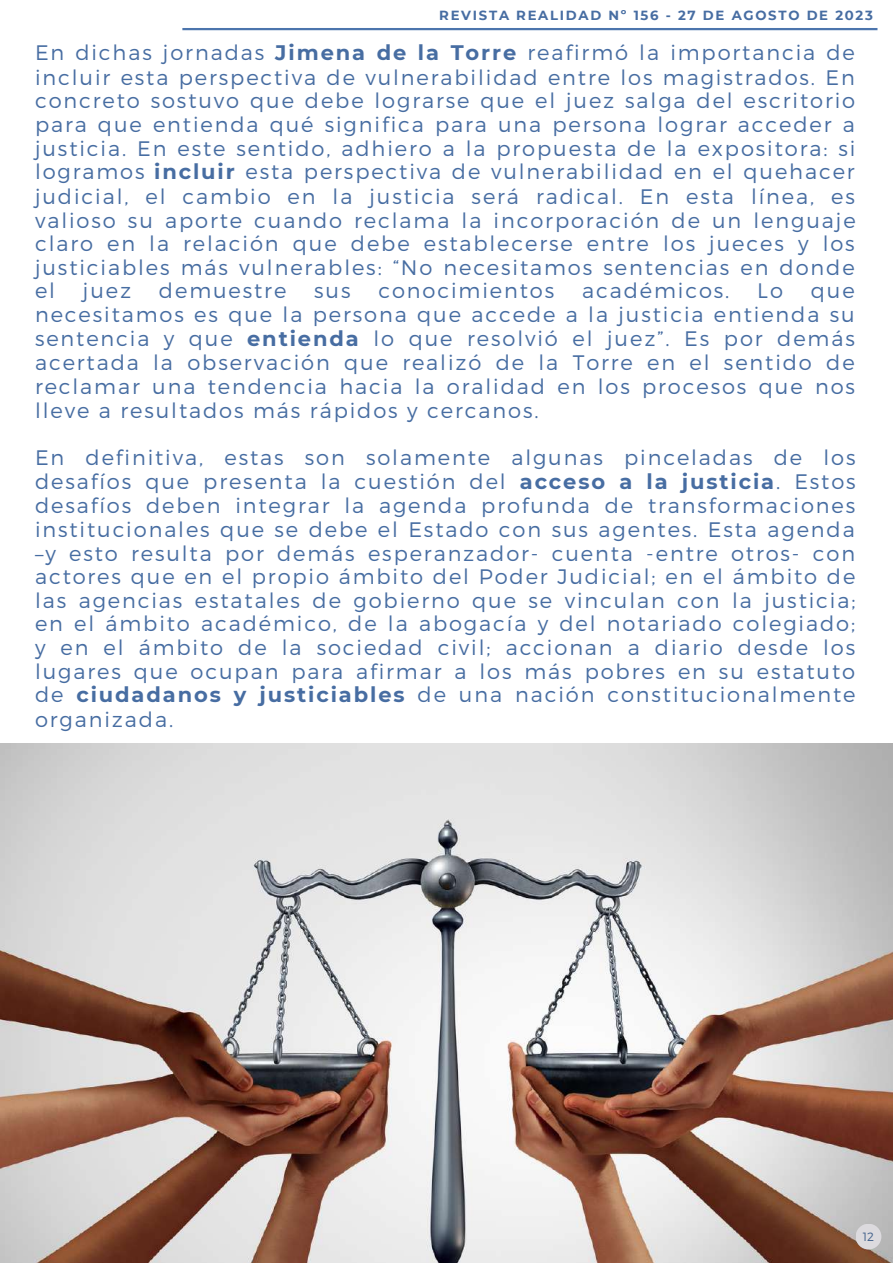
<style>
.page{position:relative;width:893px;height:1264px;background:#fff}
.page>*{position:absolute;margin:0;border:0;box-sizing:border-box;transform-origin:0 0}
.t1{font:300 21px/23.9px "Montserrat";letter-spacing:.09em;color:#476da2;text-align:justify}
.t2{font:700 13.2px "Montserrat";letter-spacing:.13em;color:#476da2}
.t3{font:300 12px "Montserrat";color:#42618b}
.s1{font-weight:700}
</style>
<div class="page">
<img style="left:0;top:744px;width:892px;height:518px">
<div style="left:855px;top:1223px;width:26px;height:26px;background:#dcdade;border-radius:50%"></div>
<hr style="left:182px;top:28px;width:695px;height:2px;background:#4c75ad">
<p class="t2" style="left:439px;top:7px;width:435px">REVISTA REALIDAD Nº 156 - 27 DE AGOSTO DE 2023</p>
<p class="t1" style="left:35px;top:40px;width:822px">En dichas jornadas <span class="s1">Jimena de la Torre</span> reafirmó la importancia de incluir esta perspectiva de vulnerabilidad entre los magistrados. En concreto sostuvo que debe lograrse que el juez salga del escritorio para que entienda qué significa para una persona lograr acceder a justicia. En este sentido, adhiero a la propuesta de la expositora: si logramos <span class="s1">incluir</span> esta perspectiva de vulnerabilidad en el quehacer judicial, el cambio en la justicia será radical. En esta línea, es valioso su aporte cuando reclama la incorporación de un lenguaje claro en la relación que debe establecerse entre los jueces y los justiciables más vulnerables: “No necesitamos sentencias en donde el</p>
<p class="t1" style="left:83px;top:278px;width:50px">juez</p>
<p class="t1" style="left:159px;top:278px;width:129px">demuestre</p>
<p class="t1" style="left:314px;top:278px;width:38px">sus</p>
<p class="t1" style="left:378px;top:278px;width:177px">conocimientos</p>
<p class="t1" style="left:582px;top:278px;width:149px">académicos.</p>
<p class="t1" style="left:757px;top:278px;width:27px">Lo</p>
<p class="t1" style="left:35px;top:278px;width:821px;text-indent:775px">que necesitamos es que la persona que accede a la justicia entienda su sentencia y que <span class="s1">entienda</span> lo que resolvió el juez”. Es por demás acertada la observación que realizó de la Torre en el sentido de reclamar una tendencia hacia la oralidad en los procesos que nos lleve a resultados más rápidos y cercanos.</p>
<p class="t1" style="left:35px;top:444px;width:822px">En definitiva, estas son solamente algunas pinceladas de los desafíos que presenta la cuestión del <span class="s1">acceso a la justicia</span>. Estos desafíos deben integrar la agenda profunda de transformaciones institucionales que se debe el Estado con sus agentes. Esta agenda –y esto resulta por demás esperanzador- cuenta -entre otros- con actores que en el propio ámbito del Poder Judicial; en el ámbito de las agencias estatales de gobierno que se vinculan con la justicia; en el ámbito académico, de la abogacía y del notariado colegiado; y en el ámbito de la sociedad civil; accionan a diario desde los lugares que ocupan para afirmar a los más pobres en su estatuto de <span class="s1">ciudadanos y justiciables</span> de una nación constitucionalmente organizada.</p>
<p class="t3" style="left:862px;top:1228px;width:13px">12</p>
</div>
